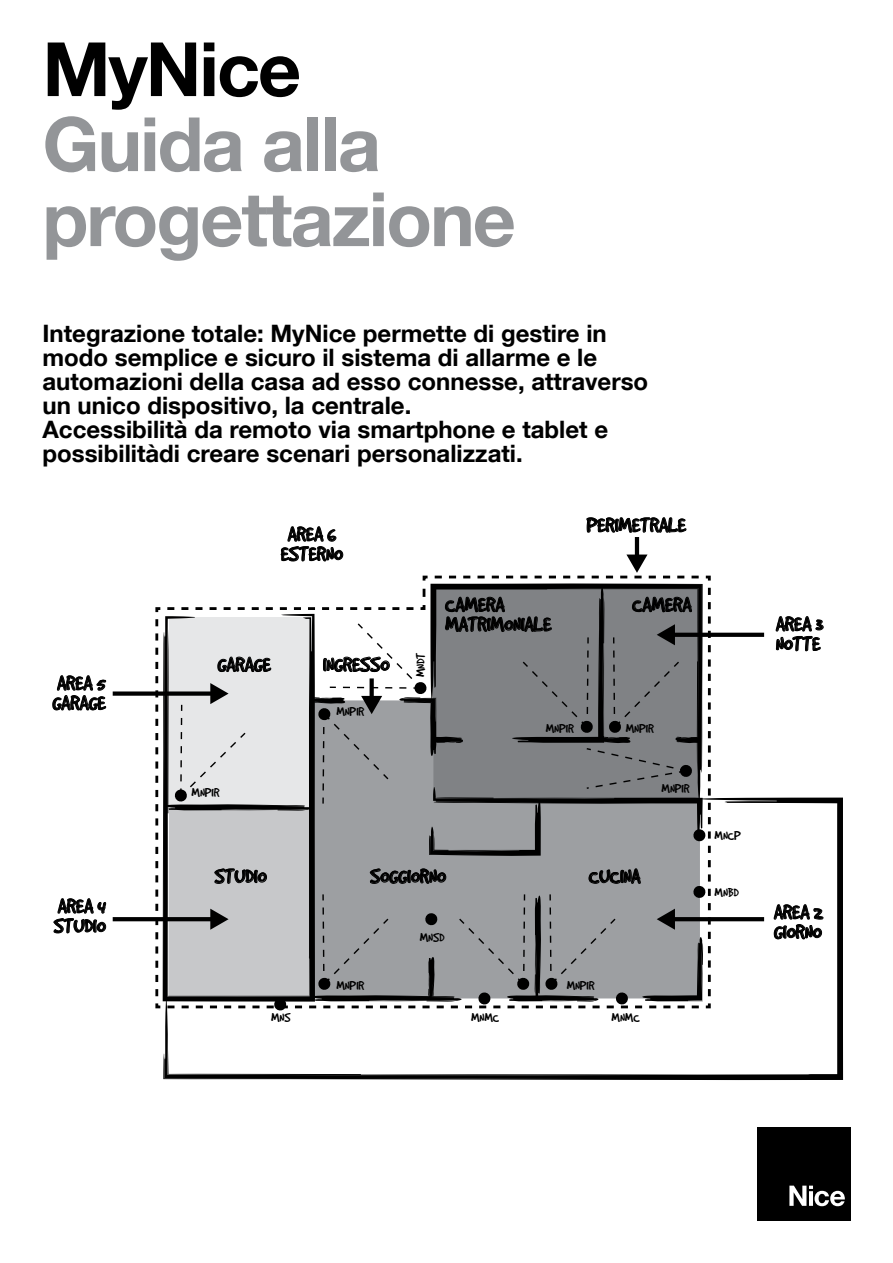
<style>
.page{position:relative;width:893px;height:1263px;background:#fff}
.page>*{position:absolute;margin:0;border:0;box-sizing:border-box;transform-origin:0 0}
.t1{font:700 75px/75px "Helvetica Neue LT Com";letter-spacing:-.025em;color:#939598}
.t2{font:700 75px "Helvetica Neue LT Com";letter-spacing:-.025em;color:#000}
.t3{font:700 24px/24px "Helvetica Neue LT Com";color:#000}
.t4{font:22.5px/19.8px "Good Dog Cool";color:#000}
.t5{font:14.1px "Good Dog Cool";color:#000}
</style>
<div class="page">
<div style="left:757px;top:1127px;width:93px;height:93px;background:#000"></div>
<svg style="left:789px;top:1185px;width:56px;height:21px"></svg>
<svg style="left:163px;top:797px;width:680px;height:283px"></svg>
<svg style="left:774px;top:904px;width:50px;height:45px"></svg>
<svg style="left:775px;top:616px;width:49px;height:36px"></svg>
<svg style="left:52px;top:675px;width:55px;height:36px"></svg>
<svg style="left:53px;top:898px;width:53px;height:36px"></svg>
<svg style="left:712px;top:633px;width:52px;height:4px"></svg>
<div style="left:113px;top:691px;width:100px;height:5px;background:#000"></div>
<svg style="left:113px;top:917px;width:41px;height:4px"></svg>
<svg style="left:712px;top:917px;width:52px;height:4px"></svg>
<svg style="left:154px;top:517px;width:558px;height:494px"></svg>
<h1 class="t2" style="left:43px;top:22px;width:260px">MyNice</h1>
<h1 class="t1" style="left:43px;top:105px;width:475px">Guida alla progettazione</h1>
<p class="t3" style="left:43px;top:321px;width:607px">Integrazione totale: MyNice permette di gestire in modo semplice e sicuro il sistema di allarme e le automazioni della casa ad esso connesse, attraverso un unico dispositivo, la centrale.<br>Accessibilità da remoto via smartphone e tablet e possibilitàdi creare scenari personalizzati.</p>
<p class="t4" style="left:52px;top:673px;width:55px">AREA 5<br>GARAGE</p>
<p class="t4" style="left:54px;top:896px;width:53px">AREA 4<br>STUDIO</p>
<p class="t4" style="left:281px;top:524px;width:63px;text-align:center">AREA 6<br>ESTERNO</p>
<p class="t4" style="left:218px;top:654px;width:55px">GARAGE</p>
<p class="t5" style="left:192px;top:785px;width:30px">MNPIR</p>
<p class="t4" style="left:323px;top:654px;width:68px">INGRESSO</p>
<p class="t5" style="left:336px;top:704px;width:30px">MNPIR</p>
<p class="t4" style="left:587px;top:515px;width:101px">PERIMETRALE</p>
<p class="t5" style="left:413px;top:677px;width:26px;rotate:-90deg">MNDT</p>
<p class="t4" style="left:445px;top:594px;width:108px">CAMERA<br>MATRIMONIALE</p>
<p class="t4" style="left:632px;top:594px;width:61px">CAMERA</p>
<p class="t5" style="left:546px;top:721px;width:30px">MNPIR</p>
<p class="t5" style="left:626px;top:721px;width:30px">MNPIR</p>
<p class="t5" style="left:662px;top:781px;width:30px">MNPIR</p>
<p class="t4" style="left:215px;top:866px;width:53px">STUDIO</p>
<p class="t4" style="left:370px;top:866px;width:77px">SOGGIORNO</p>
<p class="t4" style="left:589px;top:866px;width:53px">CUCINA</p>
<p class="t5" style="left:420px;top:930px;width:26px">MNSD</p>
<p class="t5" style="left:336px;top:978px;width:30px">MNPIR</p>
<p class="t5" style="left:567px;top:978px;width:30px">MNPIR</p>
<p class="t5" style="left:271px;top:1010px;width:21px">MNS</p>
<p class="t5" style="left:471px;top:1010px;width:30px">MNMC</p>
<p class="t5" style="left:612px;top:1010px;width:30px">MNMC</p>
<p class="t5" style="left:715px;top:828px;width:28px">MNCP</p>
<p class="t5" style="left:715px;top:885px;width:26px">MNBD</p>
<p class="t4" style="left:776px;top:614px;width:49px">AREA 3<br>NOTTE</p>
<p class="t4" style="left:774px;top:902px;width:51px">AREA 2<br>GIORNO</p>
</div>
